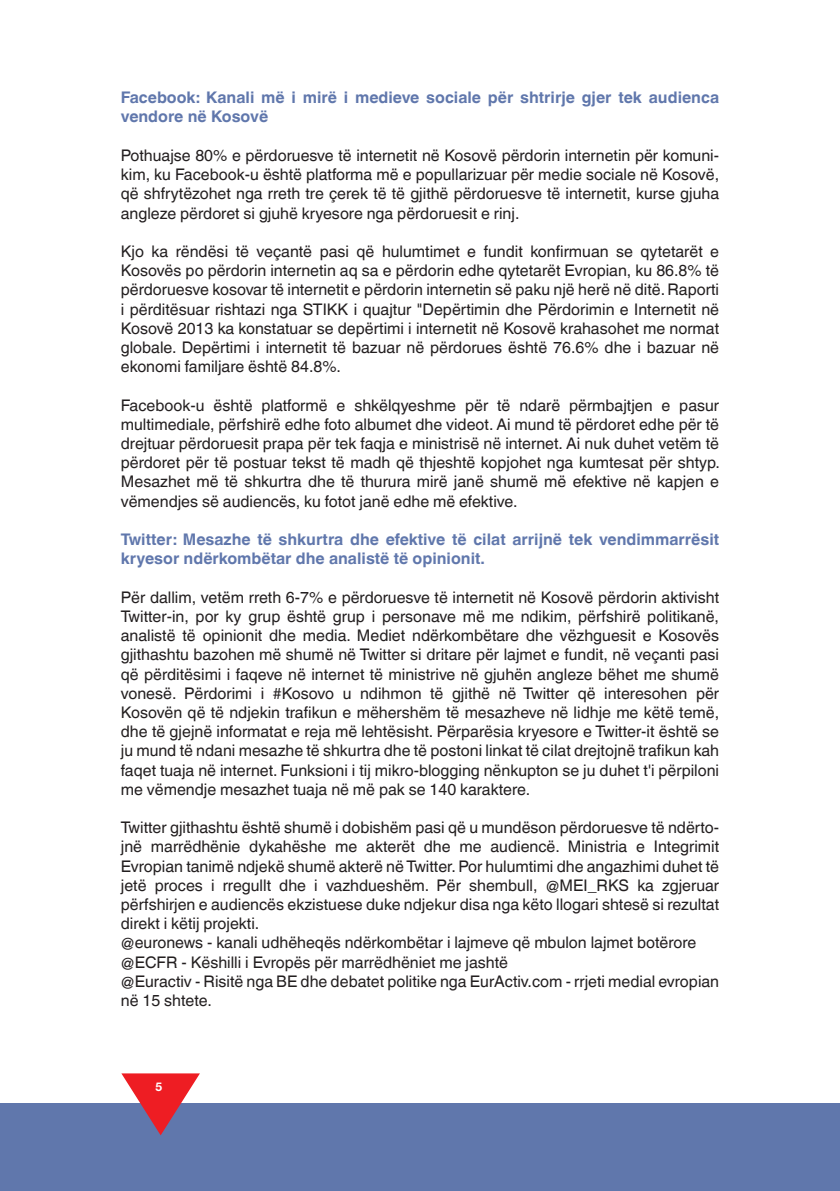
<style>
.page{position:relative;width:840px;height:1191px;background:#fff}
.page>*{position:absolute;margin:0;border:0;box-sizing:border-box;transform-origin:0 0}
.t1{font:16px/19.2px "Helvetica World";color:#231f20;text-align:justify}
.t2{font:700 16px/19.2px "Helvetica World";color:#6077ac}
.t3{font:700 12px "Helvetica Neue LT Std";color:#fff}
</style>
<div class="page">
<div style="left:0;top:1103px;width:839px;height:88px;background:#6077ac"></div>
<svg style="left:121px;top:1073px;width:79px;height:62px"></svg>
<p class="t2" style="left:121px;top:88px;width:599px">Facebook: Kanali më i mirë i medieve sociale për shtrirje gjer tek audienca vendore në Kosovë</p>
<p class="t1" style="left:121px;top:146px;width:599px">Pothuajse 80% e përdoruesve të internetit në Kosovë përdorin internetin për komuni&shy;kim, ku Facebook-u është platforma më e popullarizuar për medie sociale në Kosovë, që shfrytëzohet nga rreth tre çerek të të gjithë përdoruesve të internetit, kurse gjuha angleze përdoret si gjuhë kryesore nga përdoruesit e rinj.</p>
<p class="t1" style="left:121px;top:242px;width:599px">Kjo ka rëndësi të veçantë pasi që hulumtimet e fundit konfirmuan se qytetarët e Kosovës po përdorin internetin aq sa e përdorin edhe qytetarët Evropian, ku 86.8% të përdoruesve kosovar të internetit e përdorin internetin së paku një herë në ditë. Raporti i përditësuar rishtazi nga STIKK i quajtur "Depërtimin dhe Përdorimin e Internetit në Kosovë 2013 ka konstatuar se depërtimi i internetit në Kosovë krahasohet me normat globale. Depërtimi i internetit të bazuar në përdorues është 76.6% dhe i bazuar në ekonomi familjare është 84.8%.</p>
<p class="t1" style="left:121px;top:395px;width:600px">Facebook-u është platformë e shkëlqyeshme për të ndarë përmbajtjen e pasur multimediale, përfshirë edhe foto albumet dhe videot. Ai mund të përdoret edhe për të drejtuar përdoruesit prapa për tek faqja e ministrisë në internet. Ai nuk duhet vetëm të përdoret për të postuar tekst të madh që thjeshtë kopjohet nga kumtesat për shtyp.<br>Mesazhet më të shkurtra dhe të thurura mirë janë shumë më efektive në kapjen e vëmendjes së audiencës, ku fotot janë edhe më efektive.</p>
<p class="t2" style="left:121px;top:530px;width:599px">Twitter: Mesazhe të shkurtra dhe efektive të cilat arrijnë tek vendimmarrësit kryesor ndërkombëtar dhe analistë të opinionit.</p>
<p class="t1" style="left:121px;top:587px;width:599px">Për dallim, vetëm rreth 6-7% e përdoruesve të internetit në Kosovë përdorin aktivisht Twitter-in, por ky grup është grup i personave më me ndikim, përfshirë politikanë, analistë të opinionit dhe media. Mediet ndërkombëtare dhe vëzhguesit e Kosovës gjithashtu bazohen më shumë në Twitter si dritare për lajmet e fundit, në veçanti pasi që përditësimi i faqeve në internet të ministrive në gjuhën angleze bëhet me shumë vonesë. Përdorimi i #Kosovo u ndihmon të gjithë në Twitter që interesohen për Kosovën që të ndjekin trafikun e mëhershëm të mesazheve në lidhje me këtë temë, dhe të gjejnë informatat e reja më lehtësisht. Përparësia kryesore e Twitter-it është se ju mund të ndani mesazhe të shkurtra dhe të postoni linkat të cilat drejtojnë trafikun kah faqet tuaja në internet. Funksioni i tij mikro-blogging nënkupton se ju duhet t'i përpiloni me vëmendje mesazhet tuaja në më pak se 140 karaktere.</p>
<p class="t1" style="left:121px;top:818px;width:599px;text-align:left">Twitter gjithashtu është shumë i dobishëm pasi që u mundëson përdoruesve të ndërto&shy;jnë marrëdhënie dykahëshe me akterët dhe me audiencë. Ministria e Integrimit Evropian tanimë ndjekë shumë akterë në Twitter. Por hulumtimi dhe angazhimi duhet të jetë proces i rregullt dhe i vazhdueshëm. Për shembull, @MEI_RKS ka zgjeruar përfshirjen e audiencës ekzistuese duke ndjekur disa nga këto llogari shtesë si rezultat direkt i këtij projekti.<br>@euronews - kanali udhëheqës ndërkombëtar i lajmeve që mbulon lajmet botërore @ECFR - Këshilli i Evropës për marrëdhëniet me jashtë<br>@Euractiv - Risitë nga BE dhe debatet politike nga EurActiv.com - rrjeti medial evropian në 15 shtete.</p>
<p class="t3" style="left:155px;top:1079px;width:8px">5</p>
</div>
